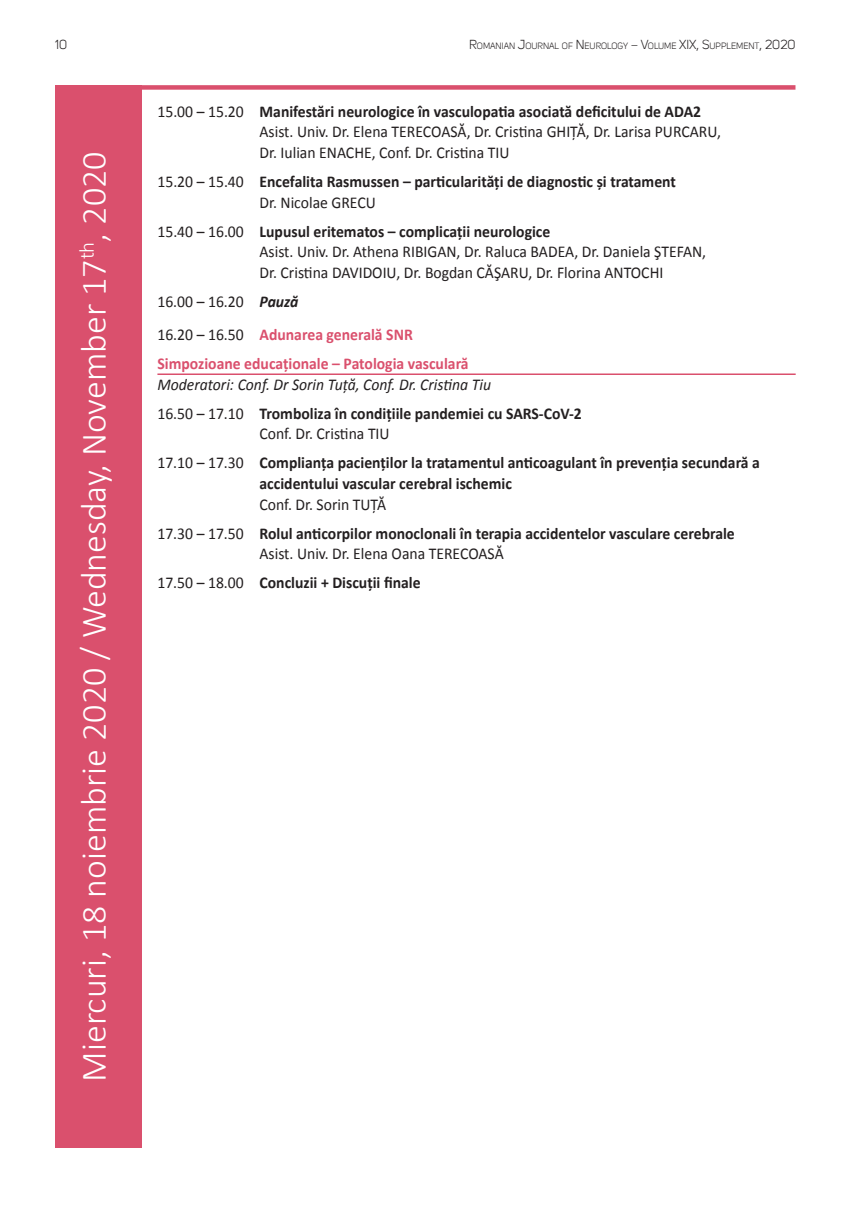
<style>
.page{position:relative;width:851px;height:1212px;background:#fff}
.page>*{position:absolute;margin:0;border:0;box-sizing:border-box;transform-origin:0 0}
.t1{font:300 36px "Calibri";color:#fff}
.t2{font:16.5px/20.5px "Calibri";color:#231f20;scale:.95 1}
.t3{font:700 16.5px/29.1px "Calibri";color:#231f20;scale:.95 1}
.t4{font:italic 16.5px/29.1px "Calibri";color:#231f20;scale:.95 1}
.t5{font:700 16.5px "Calibri";color:#da506d;scale:.95 1}
.t6{font:12.75px "Uni Sans";color:#231f20}
.t7{font:8.85px "Uni Sans";color:#231f20}
.s1{font-size:12.75px}
.s2{font-weight:700}
.s3{font-weight:400}
.s4{font-weight:700;font-style:italic}
.s5{font-weight:700;color:#da506d}
.s6{font-style:normal}
.s7{font-weight:700;font-style:normal}
</style>
<div class="page">
<div style="left:55px;top:85px;width:87px;height:1063px;background:#da506d"></div>
<hr style="left:157px;top:373px;width:638px;height:2px;background:#da506d">
<div style="left:55px;top:85px;width:740px;height:5px;background:#da506d"></div>
<p class="t6" style="left:55px;top:38px;width:13px">10</p>
<p class="t7" style="left:469px;top:41px;width:328px"><span class="s1">R</span>OMANIAN <span class="s1">J</span>OURNAL OF <span class="s1">N</span> EUROLOGY <span class="s1">– V</span>OLUME <span class="s1">XIX,</span> <span class="s1">S</span>UPPLEMENT<span class="s1">, 2020</span></p>
<h1 class="t1" style="left:71px;top:1081px;width:931px;rotate:-90deg">Miercuri, 18 noiembrie 2020 / Wednesday, November 17<sup>th</sup>, 2020</h1>
<p class="t2" style="left:259px;top:100px;width:487px;text-indent:-102px">15.00 – 15.20 <span class="s2">Manifestări neurologice în vasculopatia asociată deficitului de ADA2<br></span>Asist. Univ. Dr. Elena TERECOASĂ, Dr. Cristina GHIȚĂ, Dr. Larisa PURCARU,<br>Dr. Iulian ENACHE, Conf. Dr. Cristina TIU</p>
<p class="t3" style="left:259px;top:171px;width:440px;line-height:20.5px;text-indent:-102px"><span class="s3">15.20 – 15.40</span> Encefalita Rasmussen – particularități de diagnostic și tratament<br><span class="s3">Dr. Nicolae GRECU</span></p>
<p class="t2" style="left:259px;top:220px;width:471px;text-indent:-102px">15.40 – 16.00 <span class="s2">Lupusul eritematos – complicații neurologice<br></span>Asist. Univ. Dr. Athena RIBIGAN, Dr. Raluca BADEA, Dr. Daniela ŞTEFAN,<br>Dr. Cristina DAVIDOIU, Dr. Bogdan CĂŞARU, Dr. Florina ANTOCHI</p>
<p class="t2" style="left:157px;top:284px;width:270px;line-height:33.3px">16.00 – 16.20 <span class="s4">Pauză<br></span>16.20 – 16.50 <span class="s5">Adunarea generală SNR</span></p>
<p class="t5" style="left:157px;top:353px;width:329px">Simpozioane educaționale – Patologia vasculară</p>
<p class="t4" style="left:157px;top:369px;width:448px">Moderatori: Conf. Dr Sorin Tuță, Conf. Dr. Cristina Tiu<br><span class="s6">16.50 – 17.10</span> <span class="s7">Tromboliza în condițiile pandemiei cu SARS-CoV-2</span></p>
<p class="t3" style="left:157px;top:419px;width:635px;text-indent:102px"><span class="s3">Conf. Dr. Cristina TIU<br>17.10 – 17.30</span> Complianța pacienților la tratamentul anticoagulant în prevenția secundară a</p>
<p class="t3" style="left:259px;top:468px;width:267px">accidentului vascular cerebral ischemic</p>
<p class="t3" style="left:157px;top:489px;width:609px;text-indent:102px"><span class="s3">Conf. Dr. Sorin TUȚĂ<br>17.30 – 17.50</span> Rolul anticorpilor monoclonali în terapia accidentelor vasculare cerebrale</p>
<p class="t2" style="left:157px;top:538px;width:366px;line-height:29.1px;text-indent:102px">Asist. Univ. Dr. Elena Oana TERECOASĂ<br>17.50 – 18.00 <span class="s2">Concluzii + Discuții finale</span></p>
</div>
